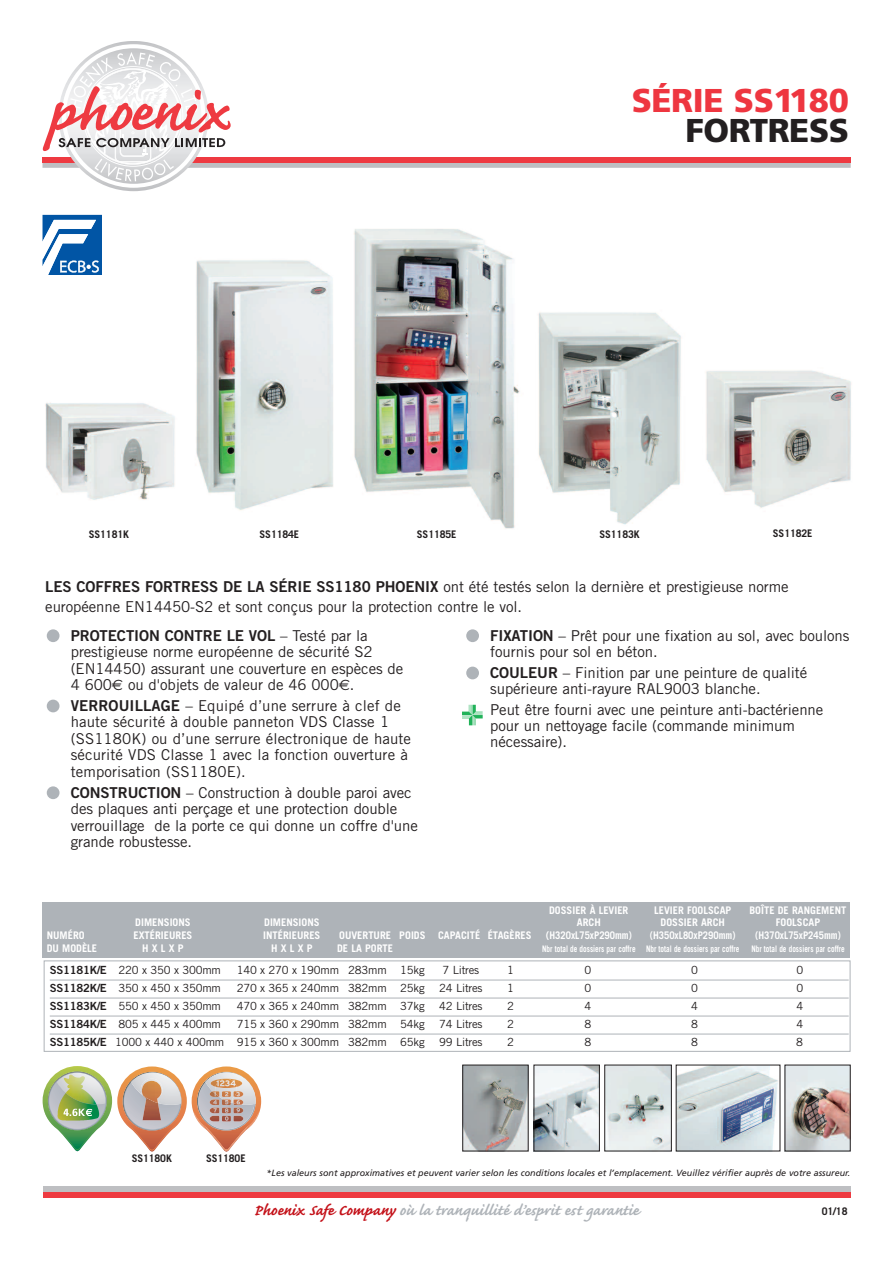
<style>
.page{position:relative;width:893px;height:1263px;background:#fff}
.page>*{position:absolute;margin:0;border:0;box-sizing:border-box;transform-origin:0 0}
.t1{font:900 33px "Frutiger";letter-spacing:-.01em;color:#ee3640}
.t2{font:900 33px "Frutiger";letter-spacing:-.01em;color:#231f20}
.t3{font:700 19.5px "Caflisch Script";color:#aeb3b8}
.t4{font:15px/16.5px "Trade Gothic";letter-spacing:-.005em;color:#231f20}
.t5{font:15px "Trade Gothic Bold Two";letter-spacing:-.005em;color:#231f20}
.t6{font:11.25px "Trade Gothic";letter-spacing:-.02em;color:#231f20}
.t7{font:700 10.5px "Trade Gothic";color:#fff}
.t8{font:700 10.5px "Trade Gothic";letter-spacing:-.01em;color:#231f20}
.t9{font:700 10.5px "Trade Gothic";color:#fff;scale:.9 1}
.t10{font:italic 9px "Frutiger";color:#231f20}
.t11{font:700 9px "Trade Gothic";color:#fff;scale:.8 1}
.s1{font-family:"Trade Gothic Bold Two"}
.s2{font-family:"Trade Gothic"}
.s3{font-family:"Euro Sans"}
.s4{color:#c4121a}
</style>
<div class="page">
<div style="left:43px;top:1187px;width:808px;height:5px;background:#bebfc2"></div>
<div style="left:43px;top:1192px;width:808px;height:5px;background:#ee3a41"></div>
<svg style="left:42px;top:41px;width:809px;height:150px"></svg>
<div style="left:44px;top:960px;width:806px;height:92px;border:1px solid #aeb3b8"></div>
<hr style="left:50px;top:980px;width:799px;height:1px;background:#aeb3b8">
<hr style="left:50px;top:998px;width:799px;height:1px;background:#aeb3b8">
<hr style="left:50px;top:1016px;width:799px;height:1px;background:#aeb3b8">
<hr style="left:50px;top:1034px;width:799px;height:1px;background:#aeb3b8">
<div style="left:47px;top:629px;width:13px;height:13px;background:#aeb3b8;border-radius:50%"></div>
<div style="left:47px;top:786px;width:13px;height:13px;background:#aeb3b8;border-radius:50%"></div>
<div style="left:466px;top:629px;width:13px;height:13px;background:#aeb3b8;border-radius:50%"></div>
<div style="left:466px;top:667px;width:13px;height:12px;background:#aeb3b8;border-radius:50%"></div>
<div style="left:47px;top:700px;width:13px;height:12px;background:#aeb3b8;border-radius:50%"></div>
<img style="left:42px;top:224px;width:809px;height:305px">
<svg style="left:43px;top:215px;width:59px;height:59px"></svg>
<div style="left:43px;top:902px;width:807px;height:55px;background:#aeb3b8"></div>
<svg style="left:117px;top:1066px;width:144px;height:86px"></svg>
<img style="left:143px;top:1103px;width:18px;height:17px">
<img style="left:142px;top:1081px;width:20px;height:22px">
<img style="left:43px;top:1066px;width:69px;height:44px">
<img style="left:44px;top:1110px;width:67px;height:41px">
<img style="left:66px;top:1089px;width:31px;height:11px">
<img style="left:58px;top:1100px;width:41px;height:20px">
<svg style="left:462px;top:705px;width:21px;height:20px"></svg>
<img style="left:606px;top:1067px;width:64px;height:82px">
<div style="left:604px;top:1065px;width:68px;height:86px;border:1px solid #231f20"></div>
<img style="left:678px;top:1067px;width:100px;height:82px">
<img style="left:787px;top:1067px;width:61px;height:82px">
<img style="left:536px;top:1067px;width:62px;height:82px">
<div style="left:534px;top:1065px;width:66px;height:86px;border:1px solid #231f20"></div>
<img style="left:464px;top:1067px;width:62px;height:82px">
<div style="left:462px;top:1065px;width:66px;height:86px;border:1px solid #231f20"></div>
<h1 class="t1" style="left:632px;top:87px;width:219px">SÉRIE SS1180</h1>
<h1 class="t2" style="left:685px;top:117px;width:165px">FORTRESS</h1>
<p class="t8" style="left:89px;top:530px;width:42px">SS1181K</p>
<p class="t8" style="left:260px;top:531px;width:41px">SS1184E</p>
<p class="t8" style="left:417px;top:531px;width:41px">SS1185E</p>
<p class="t8" style="left:599px;top:531px;width:42px">SS1183K</p>
<p class="t8" style="left:773px;top:529px;width:41px">SS1182E</p>
<p class="t4" style="left:45px;top:579px;width:745px;line-height:19.5px"><span class="s1">LES COFFRES FORTRESS DE LA SÉRIE SS1180 PHOENIX</span> ont été testés selon la dernière et prestigieuse norme européenne EN14450-S2 et sont conçus pour la protection contre le vol.</p>
<p class="t5" style="left:71px;top:630px;width:299px">PROTECTION CONTRE LE VOL <span class="s2">– Testé par la</span></p>
<p class="t4" style="left:71px;top:645px;width:334px">prestigieuse norme européenne de sécurité S2 (EN14450) assurant une couverture en espèces de<br>4 600<span class="s3">€</span> ou d'objets de valeur de 46 000<span class="s3">€</span>.</p>
<p class="t4" style="left:71px;top:699px;width:342px"><span class="s1">VERROUILLAGE</span> – Equipé d’une serrure à clef de haute sécurité à double panneton VDS Classe 1 (SS1180K) ou d’une serrure électronique de haute sécurité VDS Classe 1 avec la fonction ouverture à temporisation (SS1180E).</p>
<p class="t4" style="left:71px;top:785px;width:349px"><span class="s1">CONSTRUCTION</span> – Construction à double paroi avec des plaques anti perçage et une protection double verrouillage de la porte ce qui donne un coffre d'une grande robustesse.</p>
<p class="t4" style="left:490px;top:628px;width:361px"><span class="s1">FIXATION</span> – Prêt pour une fixation au sol, avec boulons fournis pour sol en béton.</p>
<p class="t4" style="left:490px;top:666px;width:318px"><span class="s1">COULEUR</span> – Finition par une peinture de qualité supérieure anti-rayure RAL9003 blanche.</p>
<p class="t4" style="left:490px;top:703px;width:335px">Peut être fourni avec une peinture anti-bactérienne pour un nettoyage facile (commande minimum nécessaire).</p>
<p class="t7" style="left:549px;top:906px;width:81px">DOSSIER À LEVIER</p>
<p class="t7" style="left:654px;top:906px;width:79px">LEVIER FOOLSCAP</p>
<p class="t7" style="left:749px;top:906px;width:98px">BOÎTE DE RANGEMENT</p>
<p class="t7" style="left:135px;top:919px;width:57px">DIMENSIONS</p>
<p class="t7" style="left:264px;top:919px;width:57px">DIMENSIONS</p>
<p class="t7" style="left:577px;top:919px;width:25px">ARCH</p>
<p class="t7" style="left:660px;top:919px;width:66px">DOSSIER ARCH</p>
<p class="t7" style="left:776px;top:919px;width:46px">FOOLSCAP</p>
<p class="t7" style="left:47px;top:931px;width:39px">NUMÉRO</p>
<p class="t7" style="left:133px;top:931px;width:60px">EXTÉRIEURES</p>
<p class="t7" style="left:263px;top:931px;width:59px">INTÉRIEURES</p>
<p class="t7" style="left:339px;top:931px;width:194px">OUVERTURE POIDS CAPACITÉ ÉTAGÈRES</p>
<p class="t7" style="left:546px;top:931px;width:87px">(H320xL75xP290mm)</p>
<p class="t9" style="left:650px;top:931px;width:97px">(H350xL80xP290mm)</p>
<p class="t9" style="left:755px;top:931px;width:97px">(H370xL75xP245mm)</p>
<p class="t7" style="left:47px;top:944px;width:52px">DU MODÈLE</p>
<p class="t7" style="left:142px;top:944px;width:43px">HXLXP</p>
<p class="t7" style="left:271px;top:944px;width:43px">HXLXP</p>
<p class="t7" style="left:337px;top:944px;width:58px">DE LA PORTE</p>
<p class="t11" style="left:542px;top:945px;width:248px">Nbr total de dossiers par coffre Nbr total de dossiers par coffre</p>
<p class="t11" style="left:751px;top:945px;width:118px">Nbr total de dossiers par coffre</p>
<p class="t6" style="left:50px;top:966px;width:173px"><span class="s1">SS1181K/E</span> 220 x 350 x 300mm</p>
<p class="t6" style="left:237px;top:966px;width:189px">140 x 270 x 190mm 283mm 15kg</p>
<p class="t6" style="left:442px;top:966px;width:38px">7 Litres</p>
<p class="t6" style="left:507px;top:966px;width:8px">1</p>
<p class="t6" style="left:584px;top:966px;width:8px">0</p>
<p class="t6" style="left:691px;top:966px;width:8px">0</p>
<p class="t6" style="left:796px;top:966px;width:8px">0</p>
<p class="t6" style="left:50px;top:984px;width:173px"><span class="s1">SS1182K/E</span> 350 x 450 x 350mm</p>
<p class="t6" style="left:237px;top:984px;width:189px">270 x 365 x 240mm 382mm 25kg</p>
<p class="t6" style="left:439px;top:984px;width:45px">24 Litres</p>
<p class="t6" style="left:507px;top:984px;width:8px">1</p>
<p class="t6" style="left:584px;top:984px;width:8px">0</p>
<p class="t6" style="left:691px;top:984px;width:8px">0</p>
<p class="t6" style="left:796px;top:984px;width:8px">0</p>
<p class="t6" style="left:50px;top:1002px;width:173px"><span class="s1">SS1183K/E</span> 550 x 450 x 350mm</p>
<p class="t6" style="left:237px;top:1002px;width:189px">470 x 365 x 240mm 382mm 37kg</p>
<p class="t6" style="left:439px;top:1002px;width:45px">42 Litres</p>
<p class="t6" style="left:507px;top:1002px;width:8px">2</p>
<p class="t6" style="left:584px;top:1002px;width:8px">4</p>
<p class="t6" style="left:691px;top:1002px;width:8px">4</p>
<p class="t6" style="left:796px;top:1002px;width:8px">4</p>
<p class="t6" style="left:50px;top:1020px;width:173px"><span class="s1">SS1184K/E</span> 805 x 445 x 400mm</p>
<p class="t6" style="left:237px;top:1020px;width:189px">715 x 360 x 290mm 382mm 54kg</p>
<p class="t6" style="left:439px;top:1020px;width:45px">74 Litres</p>
<p class="t6" style="left:507px;top:1020px;width:8px">2</p>
<p class="t6" style="left:584px;top:1020px;width:8px">8</p>
<p class="t6" style="left:691px;top:1020px;width:8px">8</p>
<p class="t6" style="left:796px;top:1020px;width:8px">4</p>
<p class="t6" style="left:50px;top:1038px;width:376px"><span class="s1">SS1185K/E</span> 1000 x 440 x 400mm 915 x 360 x 300mm 382mm 65kg</p>
<p class="t6" style="left:439px;top:1038px;width:45px">99 Litres</p>
<p class="t6" style="left:507px;top:1038px;width:8px">2</p>
<p class="t6" style="left:584px;top:1038px;width:8px">8</p>
<p class="t6" style="left:691px;top:1038px;width:8px">8</p>
<p class="t6" style="left:796px;top:1038px;width:8px">8</p>
<p class="t8" style="left:132px;top:1154px;width:42px">SS1180K</p>
<p class="t8" style="left:206px;top:1154px;width:41px">SS1180E</p>
<p class="t10" style="left:267px;top:1169px;width:585px">*Les valeurs sont approximatives et peuvent varier selon les conditions locales et l’emplacement. Veuillez vérifier auprès de votre assureur.</p>
<h2 class="t3" style="left:254px;top:1197px;width:387px"><span class="s4">Phoenix Safe Company</span> où la tranquillité d’esprit est garantie</h2>
<p class="t8" style="left:822px;top:1208px;width:27px">01/18</p>
</div>
